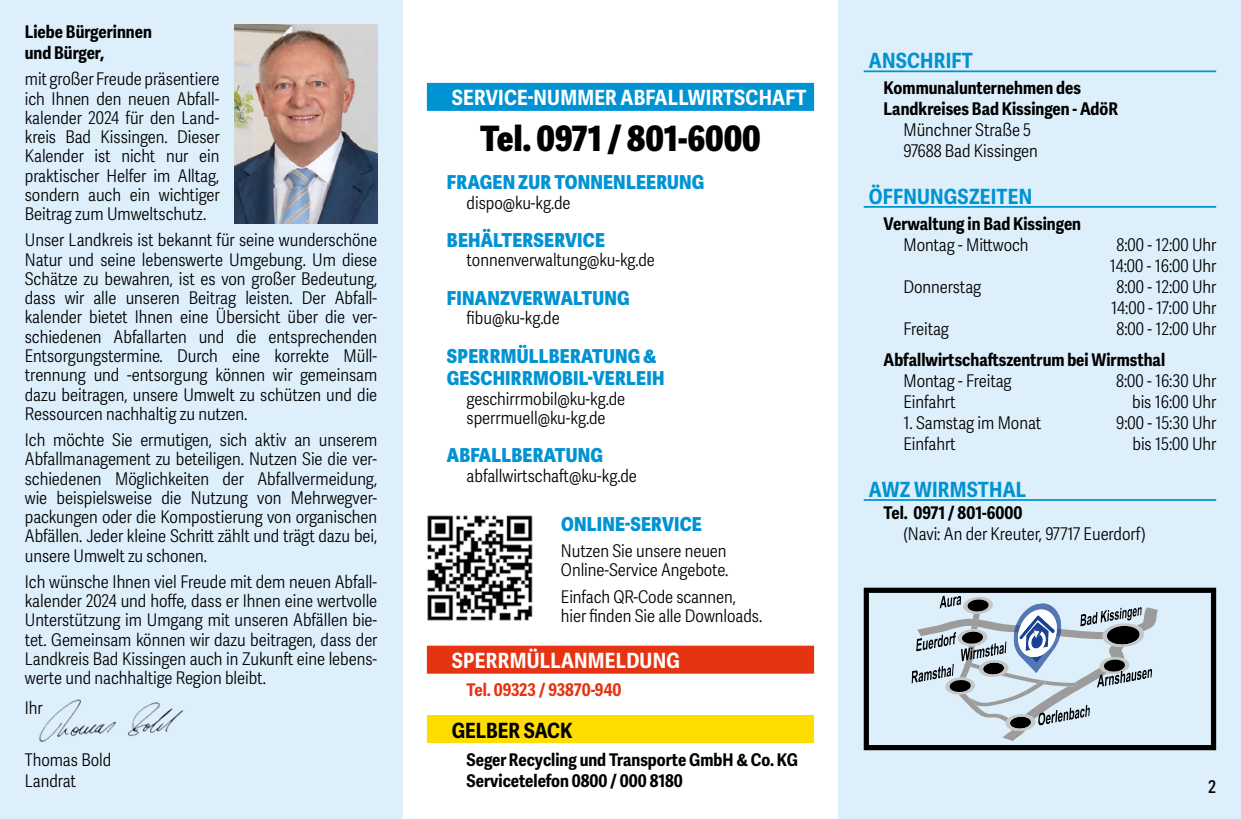
<style>
.page{position:relative;width:1241px;height:819px;background:#fff}
.page>*{position:absolute;margin:0;border:0;box-sizing:border-box;transform-origin:0 0}
.t1{font:800 35px "Adelle Sans Cnd";color:#000}
.t2{font:700 21px "Adelle Sans Cnd";letter-spacing:.01em;color:#fff}
.t3{font:700 21px "Adelle Sans Cnd";letter-spacing:.01em;color:#0093d3}
.t4{font:700 21px "Adelle Sans Cnd";color:#000}
.t5{font:800 19.25px/22.8px "Adelle Sans Cnd";letter-spacing:.01em;color:#0093d3}
.t6{font:300 17.5px/19.2px "Adelle Sans Cnd";color:#000}
.t7{font:700 17.5px/21px "Adelle Sans Cnd";color:#000}
.t8{font:700 17.5px "Adelle Sans Cnd";letter-spacing:-.005em;color:#e63312}
.t9{font:600 17.5px "Adelle Sans Cnd";color:#000}
</style>
<div class="page">
<div style="left:838px;top:0;width:402px;height:819px;background:#ddeffb"></div>
<div style="left:0;top:0;width:402px;height:819px;background:#ddeffb"></div>
<img style="left:39px;top:699px;width:145px;height:43px">
<img style="left:234px;top:25px;width:143px;height:198px">
<hr style="left:863px;top:70px;width:352px;height:2px;background:#0093d3">
<hr style="left:863px;top:206px;width:352px;height:2px;background:#0093d3">
<hr style="left:863px;top:499px;width:352px;height:2px;background:#0093d3">
<div style="left:427px;top:83px;width:387px;height:28px;background:#0093d3"></div>
<div style="left:427px;top:645px;width:387px;height:28px;background:#e63312"></div>
<div style="left:427px;top:715px;width:387px;height:28px;background:#fd0"></div>
<svg style="left:911px;top:595px;width:246px;height:146px"></svg>
<div style="left:863px;top:587px;width:352px;height:163px;border:5px solid #000"></div>
<img style="left:427px;top:515px;width:105px;height:106px">
<p class="t7" style="left:25px;top:22px;width:128px">Liebe Bürgerinnen und Bürger,</p>
<p class="t6" style="left:25px;top:70px;width:196px;text-align:justify">mit großer Freude präsentiere ich Ihnen den neuen Abfall&shy;kalender 2024 für den Land&shy;kreis Bad Kissingen. Dieser Kalender ist nicht nur ein praktischer Helfer im Alltag, sondern auch ein wichtiger Beitrag zum Umweltschutz.</p>
<p class="t6" style="left:25px;top:231px;width:354px;text-align:justify">Unser Landkreis ist bekannt für seine wunderschöne Natur und seine lebenswerte Umgebung. Um diese Schätze zu bewahren, ist es von großer Bedeutung, dass wir alle unseren Beitrag leisten. Der Abfall&shy;kalender bietet Ihnen eine Übersicht über die ver&shy;schiedenen Abfallarten und die entsprechenden Entsorgungstermine. Durch eine korrekte Müll&shy;trennung und -entsorgung können wir gemeinsam dazu beitragen, unsere Umwelt zu schützen und die Ressourcen nachhaltig zu nutzen.</p>
<p class="t6" style="left:25px;top:431px;width:354px;text-align:justify">Ich möchte Sie ermutigen, sich aktiv an unserem Abfallmanagement zu beteiligen. Nutzen Sie die ver&shy;schiedenen Möglichkeiten der Abfallvermeidung, wie beispielsweise die Nutzung von Mehrwegver&shy;packungen oder die Kompostierung von organischen Abfällen. Jeder kleine Schritt zählt und trägt dazu bei, unsere Umwelt zu schonen.</p>
<p class="t6" style="left:25px;top:572px;width:354px;text-align:justify">Ich wünsche Ihnen viel Freude mit dem neuen Abfall&shy;kalender 2024 und hoffe, dass er Ihnen eine wertvolle Unterstützung im Umgang mit unseren Abfällen bie&shy;tet. Gemeinsam können wir dazu beitragen, dass der Landkreis Bad Kissingen auch in Zukunft eine lebens&shy;werte und nachhaltige Region bleibt.</p>
<p class="t6" style="left:25px;top:698px;width:20px">Ihr</p>
<p class="t6" style="left:25px;top:750px;width:88px;line-height:21px">Thomas Bold<br>Landrat</p>
<p class="t2" style="left:452px;top:85px;width:356px">SERVICE-NUMMER ABFALLWIRTSCHAFT</p>
<h1 class="t1" style="left:480px;top:116px;width:282px">Tel. 0971 / 801-6000</h1>
<p class="t5" style="left:447px;top:171px;width:259px">FRAGEN ZUR TONNENLEERUNG</p>
<p class="t6" style="left:466px;top:193px;width:105px">dispo@ku-kg.de</p>
<p class="t5" style="left:447px;top:229px;width:160px">BEHÄLTERSERVICE</p>
<p class="t6" style="left:466px;top:251px;width:190px">tonnenverwaltung@ku-kg.de</p>
<p class="t5" style="left:447px;top:287px;width:184px">FINANZVERWALTUNG</p>
<p class="t6" style="left:466px;top:309px;width:95px">fibu@ku-kg.de</p>
<p class="t5" style="left:447px;top:344px;width:219px">SPERRMÜLLBERATUNG &amp;<br>GESCHIRRMOBIL-VERLEIH</p>
<p class="t6" style="left:466px;top:389px;width:160px">geschirrmobil@ku-kg.de sperrmuell@ku-kg.de</p>
<p class="t5" style="left:447px;top:444px;width:157px">ABFALLBERATUNG</p>
<p class="t6" style="left:466px;top:466px;width:172px">abfallwirtschaft@ku-kg.de</p>
<p class="t5" style="left:561px;top:512px;width:142px">ONLINE-SERVICE</p>
<p class="t6" style="left:561px;top:541px;width:169px">Nutzen Sie unsere neuen<br>Online-Service Angebote.</p>
<p class="t6" style="left:561px;top:587px;width:203px">Einfach QR-Code scannen, hier finden Sie alle Downloads.</p>
<p class="t2" style="left:452px;top:648px;width:229px">SPERRMÜLLANMELDUNG</p>
<p class="t8" style="left:466px;top:679px;width:156px">Tel. 09323 / 93870-940</p>
<p class="t4" style="left:451px;top:718px;width:122px">GELBER SACK</p>
<p class="t7" style="left:466px;top:749px;width:333px">Seger Recycling und Transporte GmbH &amp; Co. KG<br>Servicetelefon 0800 / 000 8180</p>
<p class="t3" style="left:868px;top:48px;width:105px">ANSCHRIFT</p>
<p class="t7" style="left:883px;top:78px;width:236px">Kommunalunternehmen des<br>Landkreises Bad Kissingen - AdöR</p>
<p class="t6" style="left:903px;top:120px;width:136px;line-height:21px">Münchner Straße 5<br>97688 Bad Kissingen</p>
<p class="t3" style="left:868px;top:183px;width:165px">ÖFFNUNGSZEITEN</p>
<p class="t7" style="left:883px;top:213px;width:199px">Verwaltung in Bad Kissingen</p>
<p class="t6" style="left:903px;top:235px;width:127px">Montag - Mittwoch</p>
<p class="t6" style="left:1109px;top:235px;width:108px;line-height:21px;text-align:center">8:00 - 12:00 Uhr<br>14:00 - 16:00 Uhr</p>
<p class="t6" style="left:903px;top:277px;width:79px">Donnerstag</p>
<p class="t6" style="left:1111px;top:277px;width:107px;line-height:21px">8:00 - 12:00 Uhr<br>14:00 - 17:00 Uhr</p>
<p class="t6" style="left:903px;top:319px;width:47px">Freitag</p>
<p class="t6" style="left:1116px;top:319px;width:101px">8:00 - 12:00 Uhr</p>
<p class="t7" style="left:883px;top:350px;width:283px">Abfallwirtschaftszentrum bei Wirmsthal</p>
<p class="t6" style="left:903px;top:372px;width:110px">Montag - Freitag</p>
<p class="t6" style="left:1115px;top:372px;width:102px">8:00 - 16:30 Uhr</p>
<p class="t6" style="left:903px;top:393px;width:54px">Einfahrt</p>
<p class="t6" style="left:1131px;top:393px;width:86px">bis 16:00 Uhr</p>
<p class="t6" style="left:903px;top:414px;width:139px">1. Samstag im Monat</p>
<p class="t6" style="left:1115px;top:414px;width:102px">9:00 - 15:30 Uhr</p>
<p class="t6" style="left:903px;top:435px;width:54px">Einfahrt</p>
<p class="t6" style="left:1132px;top:435px;width:85px">bis 15:00 Uhr</p>
<p class="t3" style="left:868px;top:476px;width:159px">AWZ WIRMSTHAL</p>
<p class="t7" style="left:883px;top:503px;width:140px">Tel. 0971 / 801-6000</p>
<p class="t6" style="left:903px;top:525px;width:244px">(Navi: An der Kreuter, 97717 Euerdorf)</p>
<p class="t9" style="left:1207px;top:776px;width:9px">2</p>
</div>
